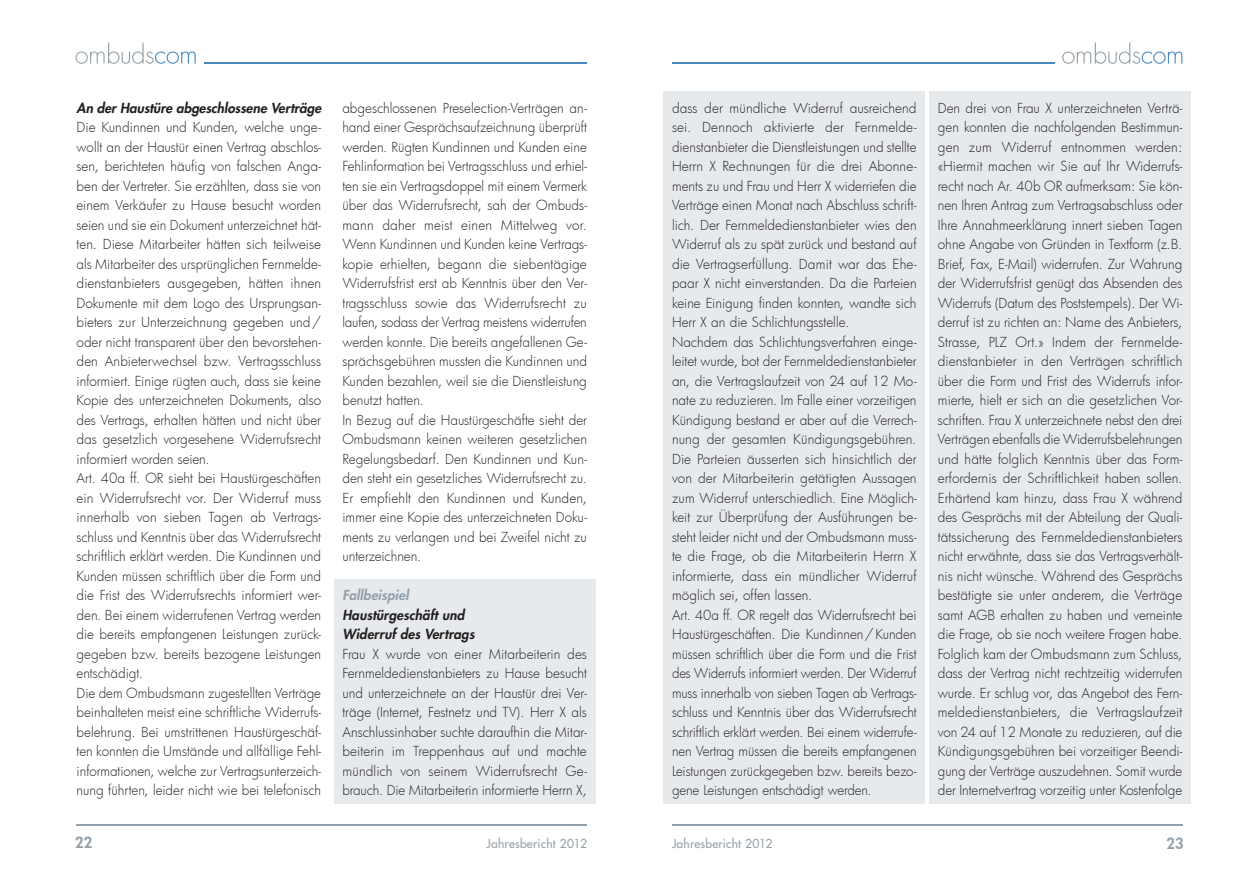
<style>
.page{position:relative;width:1259px;height:893px;background:#fff}
.page>*{position:absolute;margin:0;border:0;box-sizing:border-box;transform-origin:0 0}
.t1{font:800 15px "Futura";color:#94a0a9}
.grundtext{font:300 13.5px/19.5px "Futura";color:#231f20;text-align:justify}
.untertitel_2{font:italic 800 13.5px/19.5px "Futura";letter-spacing:.01em;color:#231f20}
.untertitel_2-2{font:italic 800 13.5px "Futura";letter-spacing:.01em;color:#94a0a9}
.t2{font:12px "Futura";letter-spacing:.02em;color:#94a0a9}
</style>
<div class="page">
<svg style="left:75px;top:43px;width:121px;height:21px"></svg>
<hr style="left:77px;top:825px;width:510px;height:1px;background:#94a0a9">
<svg style="left:1062px;top:43px;width:120px;height:21px"></svg>
<hr style="left:204px;top:62px;width:383px;height:1px;background:#4a89be">
<hr style="left:672px;top:62px;width:382px;height:1px;background:#4a89be">
<hr style="left:672px;top:825px;width:510px;height:1px;background:#94a0a9">
<div style="left:663px;top:92px;width:262px;height:712px;background:#e7eaed"></div>
<div style="left:929px;top:92px;width:262px;height:712px;background:#e7eaed"></div>
<div style="left:334px;top:579px;width:261px;height:225px;background:#e7eaed"></div>
<p class="untertitel_2" style="left:77px;top:98px;width:246px">An der Haustüre abgeschlossene Verträge</p>
<p class="grundtext" style="left:77px;top:117px;width:246px">Die Kundinnen und Kunden, welche unge&shy;wollt an der Haustür einen Vertrag abschlos&shy;sen, berichteten häufig von falschen Anga&shy;ben der Vertreter. Sie erzählten, dass sie von einem Verkäufer zu Hause besucht worden seien und sie ein Dokument unterzeichnet hät&shy;ten. Diese Mitarbeiter hätten sich teilweise als Mitarbeiter des ursprünglichen Fernmelde&shy;dienstanbieters ausgegeben, hätten ihnen Dokumente mit dem Logo des Ursprungsan&shy;bieters zur Unterzeichnung gegeben und/ oder nicht transparent über den bevorstehen&shy;den Anbieterwechsel bzw. Vertragsschluss informiert. Einige rügten auch, dass sie keine Kopie des unterzeichneten Dokuments, also des Vertrags, erhalten hätten und nicht über das gesetzlich vorgesehene Widerrufsrecht informiert worden seien.</p>
<p class="grundtext" style="left:77px;top:468px;width:246px">Art. 40a ff. OR sieht bei Haustürgeschäften ein Widerrufsrecht vor. Der Widerruf muss innerhalb von sieben Tagen ab Vertrags&shy;schluss und Kenntnis über das Widerrufsrecht schriftlich erklärt werden. Die Kundinnen und Kunden müssen schriftlich über die Form und die Frist des Widerrufsrechts informiert wer&shy;den. Bei einem widerrufenen Vertrag werden die bereits empfangenen Leistungen zurück&shy;gegeben bzw. bereits bezogene Leistungen entschädigt.</p>
<p class="grundtext" style="left:77px;top:683px;width:246px">Die dem Ombudsmann zugestellten Verträge beinhalteten meist eine schriftliche Widerrufs&shy;belehrung. Bei umstrittenen Haustürgeschäf&shy;ten konnten die Umstände und allfällige Fehl&shy;informationen, welche zur Vertragsunterzeich&shy;nung führten, leider nicht wie bei telefonisch</p>
<p class="grundtext" style="left:342px;top:98px;width:246px">abgeschlossenen Preselection-Verträgen an&shy;hand einer Gesprächsaufzeichnung überprüft werden. Rügten Kundinnen und Kunden eine Fehlinformation bei Vertragsschluss und erhiel&shy;ten sie ein Vertragsdoppel mit einem Vermerk über das Widerrufsrecht, sah der Ombuds&shy;mann daher meist einen Mittelweg vor.<br>Wenn Kundinnen und Kunden keine Vertrags&shy;kopie erhielten, begann die siebentägige Widerrufsfrist erst ab Kenntnis über den Ver&shy;tragsschluss sowie das Widerrufsrecht zu laufen, sodass der Vertrag meistens widerrufen werden konnte. Die bereits angefallenen Ge&shy;sprächsgebühren mussten die Kundinnen und Kunden bezahlen, weil sie die Dienstleistung benutzt hatten.</p>
<p class="grundtext" style="left:342px;top:410px;width:246px">In Bezug auf die Haustürgeschäfte sieht der Ombudsmann keinen weiteren gesetzlichen Regelungsbedarf. Den Kundinnen und Kun&shy;den steht ein gesetzliches Widerrufsrecht zu.<br>Er empfiehlt den Kundinnen und Kunden, immer eine Kopie des unterzeichneten Doku&shy;ments zu verlangen und bei Zweifel nicht zu unterzeichnen.</p>
<p class="untertitel_2-2" style="left:342px;top:586px;width:68px">Fallbeispiel</p>
<p class="untertitel_2" style="left:342px;top:605px;width:134px">Haustürgeschäft und<br>Widerruf des Vertrags</p>
<p class="grundtext" style="left:342px;top:644px;width:246px">Frau X wurde von einer Mitarbeiterin des Fernmeldedienstanbieters zu Hause besucht und unterzeichnete an der Haustür drei Ver&shy;träge (Internet, Festnetz und TV). Herr X als Anschlussinhaber suchte daraufhin die Mitar&shy;beiterin im Treppenhaus auf und machte mündlich von seinem Widerrufsrecht Ge&shy;brauch. Die Mitarbeiterin informierte Herrn X,</p>
<p class="grundtext" style="left:672px;top:98px;width:246px">dass der mündliche Widerruf ausreichend sei. Dennoch aktivierte der Fernmelde&shy;dienstanbieter die Dienstleistungen und stellte Herrn X Rechnungen für die drei Abonne&shy;ments zu und Frau und Herr X widerriefen die Verträge einen Monat nach Abschluss schrift&shy;lich. Der Fernmeldedienstanbieter wies den Widerruf als zu spät zurück und bestand auf die Vertragserfüllung. Damit war das Ehe&shy;paar X nicht einverstanden. Da die Parteien keine Einigung finden konnten, wandte sich Herr X an die Schlichtungsstelle.</p>
<p class="grundtext" style="left:672px;top:332px;width:246px">Nachdem das Schlichtungsverfahren einge&shy;leitet wurde, bot der Fernmeldedienstanbieter an, die Vertragslaufzeit von 24 auf 12 Mo&shy;nate zu reduzieren. Im Falle einer vorzeitigen Kündigung bestand er aber auf die Verrech&shy;nung der gesamten Kündigungsgebühren.<br>Die Parteien äusserten sich hinsichtlich der von der Mitarbeiterin getätigten Aussagen zum Widerruf unterschiedlich. Eine Möglich&shy;keit zur Überprüfung der Ausführungen be&shy;steht leider nicht und der Ombudsmann muss&shy;te die Frage, ob die Mitarbeiterin Herrn X informierte, dass ein mündlicher Widerruf möglich sei, offen lassen.</p>
<p class="grundtext" style="left:672px;top:605px;width:246px">Art. 40a ff. OR regelt das Widerrufsrecht bei Haustürgeschäften. Die Kundinnen/Kunden müssen schriftlich über die Form und die Frist des Widerrufs informiert werden. Der Widerruf muss innerhalb von sieben Tagen ab Vertrags&shy;schluss und Kenntnis über das Widerrufsrecht schriftlich erklärt werden. Bei einem widerrufe&shy;nen Vertrag müssen die bereits empfangenen Leistungen zurückgegeben bzw. bereits bezo&shy;gene Leistungen entschädigt werden.</p>
<p class="grundtext" style="left:938px;top:98px;width:246px">Den drei von Frau X unterzeichneten Verträ&shy;gen konnten die nachfolgenden Bestimmun&shy;gen zum Widerruf entnommen werden: «Hiermit machen wir Sie auf Ihr Widerrufs&shy;recht nach Ar. 40b OR aufmerksam: Sie kön&shy;nen Ihren Antrag zum Vertragsabschluss oder Ihre Annahmeerklärung innert sieben Tagen ohne Angabe von Gründen in Textform (z.B.<br>Brief, Fax, E-Mail) widerrufen. Zur Wahrung der Widerrufsfrist genügt das Absenden des Widerrufs (Datum des Poststempels). Der Wi&shy;derruf ist zu richten an: Name des Anbieters, Strasse, PLZ Ort.» Indem der Fernmelde&shy;dienstanbieter in den Verträgen schriftlich über die Form und Frist des Widerrufs infor&shy;mierte, hielt er sich an die gesetzlichen Vor&shy;schriften. Frau X unterzeichnete nebst den drei Verträgen ebenfalls die Widerrufsbelehrungen und hätte folglich Kenntnis über das Form&shy;erfordernis der Schriftlichkeit haben sollen.<br>Erhärtend kam hinzu, dass Frau X während des Gesprächs mit der Abteilung der Quali&shy;tätssicherung des Fernmeldedienstanbieters nicht erwähnte, dass sie das Vertragsverhält&shy;nis nicht wünsche. Während des Gesprächs bestätigte sie unter anderem, die Verträge samt AGB erhalten zu haben und verneinte die Frage, ob sie noch weitere Fragen habe.<br>Folglich kam der Ombudsmann zum Schluss, dass der Vertrag nicht rechtzeitig widerrufen wurde. Er schlug vor, das Angebot des Fern&shy;meldedienstanbieters, die Vertragslaufzeit von 24 auf 12 Monate zu reduzieren, auf die Kündigungsgebühren bei vorzeitiger Beendi&shy;gung der Verträge auszudehnen. Somit wurde der Internetvertrag vorzeitig unter Kostenfolge</p>
<p class="t1" style="left:75px;top:833px;width:19px">22</p>
<p class="t2" style="left:486px;top:836px;width:102px">Jahresbericht 2012</p>
<p class="t2" style="left:672px;top:836px;width:102px">Jahresbericht 2012</p>
<p class="t1" style="left:1166px;top:833px;width:19px">23</p>
</div>
